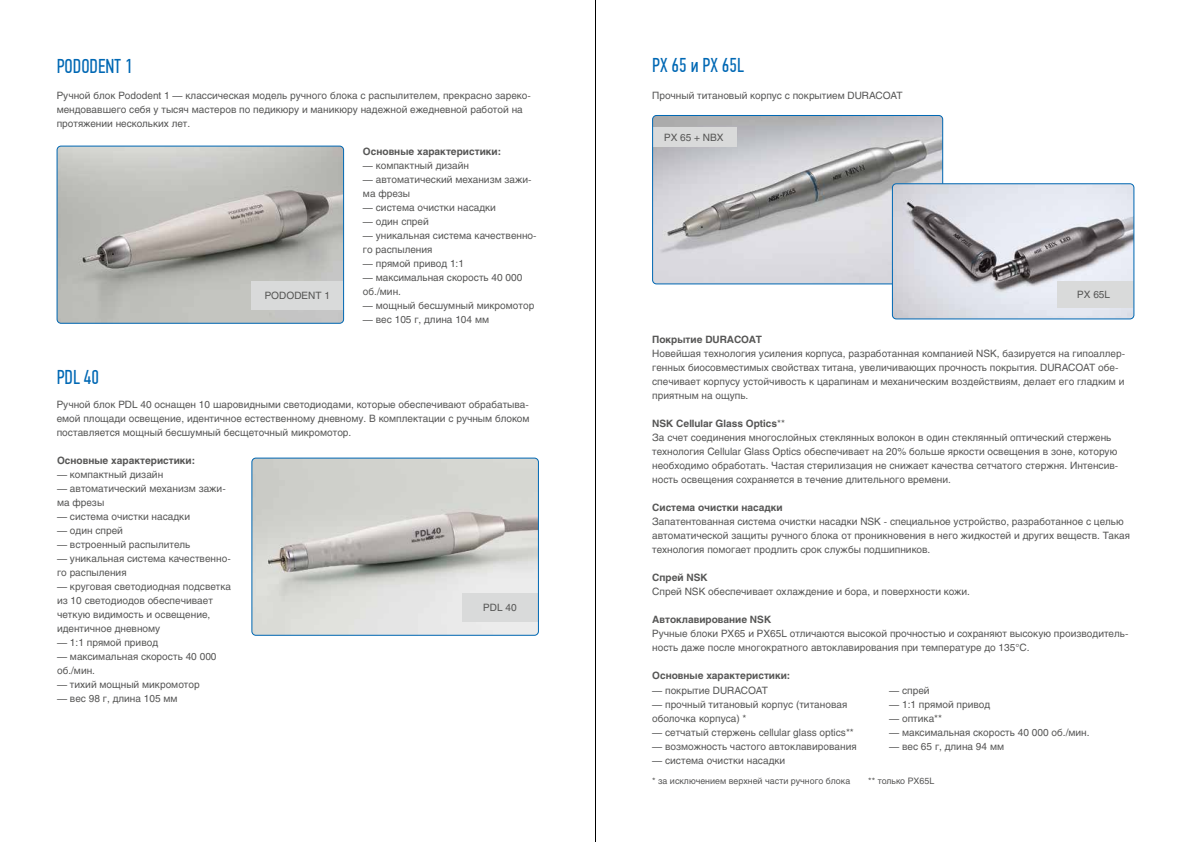
<style>
.page{position:relative;width:1191px;height:842px;background:#fff}
.page>*{position:absolute;margin:0;border:0;box-sizing:border-box;transform-origin:0 0}
.t1{font:20px "PF Din Text Comp Pro";color:#0068b4}
.t2{font:10px/14px "Helios C";color:#565655}
.t3{font:700 10px "Helios C";color:#565655}
.t4{font:8.8px "Helios C";color:#565655}
.s1{font-weight:700}
</style>
<div class="page">
<img style="left:57px;top:146px;width:286px;height:177px">
<div style="left:251px;top:281px;width:92px;height:29px;background:#d9dada"></div>
<img style="left:252px;top:458px;width:286px;height:176px">
<div style="left:462px;top:593px;width:76px;height:29px;background:#d9dada"></div>
<img style="left:652px;top:115px;width:291px;height:169px">
<div style="left:652px;top:128px;width:85px;height:19px;background:#d9dada"></div>
<div style="left:652px;top:115px;width:291px;height:169px;border:1px solid #0068b4;border-radius:4px"></div>
<img style="left:892px;top:184px;width:242px;height:135px">
<div style="left:1056px;top:281px;width:77px;height:27px;background:#d9dada"></div>
<div style="left:892px;top:183px;width:242px;height:136px;border:1px solid #0068b4;border-radius:4px"></div>
<div style="left:251px;top:458px;width:288px;height:178px;border:1px solid #0068b4;border-radius:4px"></div>
<div style="left:57px;top:146px;width:287px;height:178px;border:1px solid #0068b4;border-radius:4px"></div>
<hr style="left:595px;top:0;width:1px;height:842px;background:#000">
<h1 class="t1" style="left:57px;top:54px;width:77px">PODODENT 1</h1>
<p class="t2" style="left:57px;top:89px;width:475px">Ручной блок Pododent 1 — классическая модель ручного блока с распылителем, прекрасно зареко&shy;мендовавшего себя у тысяч мастеров по педикюру и маникюру надежной ежедневной работой на протяжении нескольких лет.</p>
<h1 class="t1" style="left:57px;top:365px;width:44px">PDL 40</h1>
<p class="t2" style="left:265px;top:288px;width:67px">PODODENT 1</p>
<p class="t3" style="left:363px;top:145px;width:140px">Основные характеристики:</p>
<p class="t2" style="left:363px;top:158px;width:108px">— компактный дизайн</p>
<p class="t2" style="left:363px;top:172px;width:170px">— автоматический механизм зажи&shy;ма фрезы</p>
<p class="t2" style="left:363px;top:200px;width:134px">— система очистки насадки</p>
<p class="t2" style="left:363px;top:214px;width:67px">— один спрей</p>
<p class="t2" style="left:363px;top:228px;width:175px">— уникальная система качественно&shy;го распыления</p>
<p class="t2" style="left:363px;top:256px;width:103px">— прямой привод 1:1</p>
<p class="t2" style="left:363px;top:270px;width:161px">— максимальная скорость 40 000 об./мин.</p>
<p class="t2" style="left:363px;top:298px;width:173px">— мощный бесшумный микромотор</p>
<p class="t2" style="left:363px;top:312px;width:128px">— вес 105 г, длина 104 мм</p>
<p class="t2" style="left:57px;top:397px;width:474px;text-align:justify">Ручной блок PDL 40 оснащен 10 шаровидными светодиодами, которые обеспечивают обрабатыва&shy;емой площади освещение, идентичное естественному дневному. В комплектации с ручным блоком поставляется мощный бесшумный бесщеточный микромотор.</p>
<p class="t3" style="left:57px;top:454px;width:140px">Основные характеристики:</p>
<p class="t2" style="left:57px;top:467px;width:108px">— компактный дизайн</p>
<p class="t2" style="left:57px;top:481px;width:170px">— автоматический механизм зажи&shy;ма фрезы</p>
<p class="t2" style="left:57px;top:509px;width:134px">— система очистки насадки</p>
<p class="t2" style="left:57px;top:523px;width:67px">— один спрей</p>
<p class="t2" style="left:57px;top:537px;width:135px">— встроенный распылитель</p>
<p class="t2" style="left:57px;top:551px;width:175px">— уникальная система качественно&shy;го распыления</p>
<p class="t2" style="left:57px;top:579px;width:176px">— круговая светодиодная подсветка из 10 светодиодов обеспечивает четкую видимость и освещение, идентичное дневному</p>
<p class="t2" style="left:57px;top:635px;width:103px">— 1:1 прямой привод</p>
<p class="t2" style="left:57px;top:649px;width:161px">— максимальная скорость 40 000 об./мин.</p>
<p class="t2" style="left:57px;top:677px;width:144px">— тихий мощный микромотор</p>
<p class="t2" style="left:57px;top:691px;width:122px">— вес 98 г, длина 105 мм</p>
<p class="t2" style="left:483px;top:600px;width:35px">PDL 40</p>
<h1 class="t1" style="left:652px;top:53px;width:93px">PX 65 и PX 65L</h1>
<p class="t2" style="left:652px;top:88px;width:252px">Прочный титановый корпус с покрытием DURACOAT</p>
<p class="t2" style="left:664px;top:130px;width:61px">PX 65 + NBX</p>
<p class="t2" style="left:1077px;top:287px;width:34px">PX 65L</p>
<p class="t3" style="left:652px;top:334px;width:111px">Покрытие DURACOAT</p>
<p class="t2" style="left:652px;top:346px;width:474px">Новейшая технология усиления корпуса, разработанная компанией NSK, базируется на гипоаллер&shy;генных биосовместимых свойствах титана, увеличивающих прочность покрытия. DURACOAT обе&shy;спечивает корпусу устойчивость к царапинам и механическим воздействиям, делает его гладким и приятным на ощупь.</p>
<p class="t2" style="left:652px;top:416px;width:467px"><span class="s1">NSK Cellular Glass Optics</span>**<br>За счет соединения многослойных стеклянных волокон в один стеклянный оптический стержень технология Cellular Glass Optics обеспечивает на 20% больше яркости освещения в зоне, которую необходимо обработать. Частая стерилизация не снижает качества сетчатого стержня. Интенсив&shy;ность освещения сохраняется в течение длительного времени.</p>
<p class="t3" style="left:652px;top:502px;width:132px">Система очистки насадки</p>
<p class="t2" style="left:652px;top:514px;width:479px">Запатентованная система очистки насадки NSK - специальное устройство, разработанное с целью автоматической защиты ручного блока от проникновения в него жидкостей и других веществ. Такая технология помогает продлить срок службы подшипников.</p>
<p class="t3" style="left:652px;top:572px;width:57px">Спрей NSK</p>
<p class="t2" style="left:652px;top:584px;width:319px">Спрей NSK обеспечивает охлаждение и бора, и поверхности кожи.</p>
<p class="t3" style="left:652px;top:614px;width:120px">Автоклавирование NSK</p>
<p class="t2" style="left:652px;top:626px;width:478px">Ручные блоки PX65 и PX65L отличаются высокой прочностью и сохраняют высокую производитель&shy;ность даже после многократного автоклавирования при температуре до 135°C.</p>
<p class="t3" style="left:652px;top:670px;width:140px">Основные характеристики:</p>
<p class="t2" style="left:652px;top:683px;width:117px">— покрытие DURACOAT</p>
<p class="t2" style="left:652px;top:697px;width:197px">— прочный титановый корпус (титановая оболочка корпуса) *</p>
<p class="t2" style="left:652px;top:725px;width:203px">— сетчатый стержень cellular glass optics**</p>
<p class="t2" style="left:652px;top:739px;width:206px">— возможность частого автоклавирования</p>
<p class="t2" style="left:652px;top:753px;width:134px">— система очистки насадки</p>
<p class="t2" style="left:889px;top:683px;width:42px">— спрей</p>
<p class="t2" style="left:889px;top:697px;width:103px">— 1:1 прямой привод</p>
<p class="t2" style="left:889px;top:711px;width:54px">— оптика**</p>
<p class="t2" style="left:889px;top:725px;width:202px">— максимальная скорость 40 000 об./мин.</p>
<p class="t2" style="left:889px;top:739px;width:116px">— вес 65 г, длина 94 мм</p>
<p class="t4" style="left:652px;top:776px;width:200px">* за исключением верхней части ручного блока</p>
<p class="t4" style="left:868px;top:776px;width:67px">** только PX65L</p>
</div>
